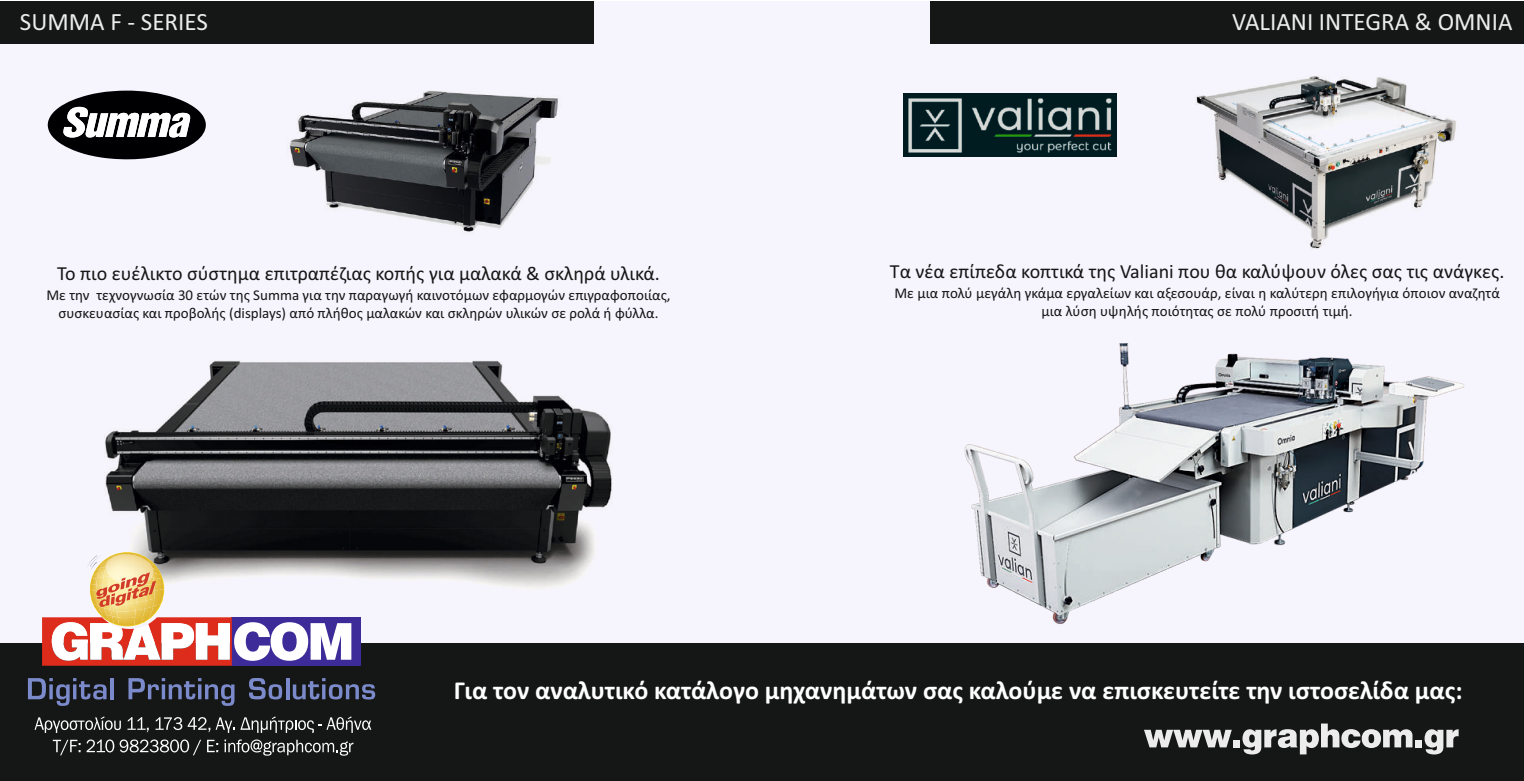
<style>
.page{position:relative;width:1524px;height:781px;background:#fff}
.page>*{position:absolute;margin:0;border:0;box-sizing:border-box;transform-origin:0 0}
.t1{font:700 26px "Calibri";color:#fff}
.t2{font:25px "Calibri";color:#ececec}
.t3{font:20px "Calibri";color:#151616}
.t4{font:15px/18.2px "Calibri";color:#151616;text-align:center}
</style>
<div class="page">
<div style="left:0;top:1px;width:1524px;height:642px;background:#f6f4fd"></div>
<img style="left:289px;top:90px;width:269px;height:143px">
<img style="left:104px;top:361px;width:508px;height:228px">
<img style="left:964px;top:343px;width:500px;height:281px">
<div style="left:0;top:643px;width:1524px;height:138px;background:#151616"></div>
<img style="left:1195px;top:76px;width:261px;height:173px">
<svg style="left:47px;top:90px;width:159px;height:70px"></svg>
<img style="left:903px;top:94px;width:213px;height:63px">
<div style="left:0;top:1px;width:594px;height:42px;background:#151616"></div>
<svg style="left:1144px;top:730px;width:88px;height:17px"></svg>
<div style="left:1233px;top:740px;width:7px;height:7px;background:#ececec"></div>
<svg style="left:1242px;top:723px;width:170px;height:31px"></svg>
<div style="left:1415px;top:740px;width:7px;height:7px;background:#ececec"></div>
<svg style="left:1424px;top:729px;width:34px;height:25px"></svg>
<div style="left:930px;top:1px;width:594px;height:42px;background:#151616"></div>
<svg style="left:28px;top:678px;width:79px;height:28px"></svg>
<hr style="left:110px;top:678px;width:3px;height:21px;background:#7b8aca">
<svg style="left:128px;top:678px;width:106px;height:28px"></svg>
<svg style="left:249px;top:678px;width:33px;height:21px"></svg>
<hr style="left:286px;top:678px;width:3px;height:21px;background:#7b8aca">
<svg style="left:293px;top:678px;width:82px;height:21px"></svg>
<div style="left:232px;top:617px;width:129px;height:49px;background:#3c2b99"></div>
<svg style="left:42px;top:552px;width:309px;height:114px"></svg>
<svg style="left:35px;top:716px;width:86px;height:17px"></svg>
<svg style="left:127px;top:717px;width:22px;height:15px"></svg>
<svg style="left:155px;top:717px;width:27px;height:13px"></svg>
<svg style="left:188px;top:717px;width:22px;height:15px"></svg>
<svg style="left:216px;top:716px;width:155px;height:17px"></svg>
<svg style="left:53px;top:740px;width:28px;height:15px"></svg>
<svg style="left:87px;top:739px;width:27px;height:13px"></svg>
<svg style="left:120px;top:739px;width:81px;height:16px"></svg>
<svg style="left:207px;top:740px;width:11px;height:12px"></svg>
<svg style="left:224px;top:739px;width:129px;height:16px"></svg>
<h2 class="t2" style="left:20px;top:11px;width:189px">SUMMA F - SERIES</h2>
<h2 class="t2" style="left:1232px;top:11px;width:282px">VALIANI INTEGRA &amp; OMNIA</h2>
<h3 class="t3" style="left:57px;top:265px;width:604px">Το πιο ευέλικτο σύστημα επιτραπέζιας κοπής για μαλακά &amp; σκληρά υλικά.</h3>
<p class="t4" style="left:46px;top:287px;width:626px">Με την τεχνογνωσία 30 ετών της Summa για την παραγωγή καινοτόμων εφαρμογών επιγραφοποιίας, συσκευασίας και προβολής (displays) από πλήθος μαλακών και σκληρών υλικών σε ρολά ή φύλλα.</p>
<h3 class="t3" style="left:890px;top:263px;width:616px">Τα νέα επίπεδα κοπτικά της Valiani που θα καλύψουν όλες σας τις ανάγκες.</h3>
<p class="t4" style="left:894px;top:285px;width:607px">Με μια πολύ μεγάλη γκάμα εργαλείων και αξεσουάρ, είναι η καλύτερη επιλογήγια όποιον αναζητά μια λύση υψηλής ποιότητας σε πολύ προσιτή τιμή.</p>
<h1 class="t1" style="left:454px;top:679px;width:1010px">Για τον αναλυτικό κατάλογο μηχανημάτων σας καλούμε να επισκευτείτε την ιστοσελίδα μας:</h1>
</div>
